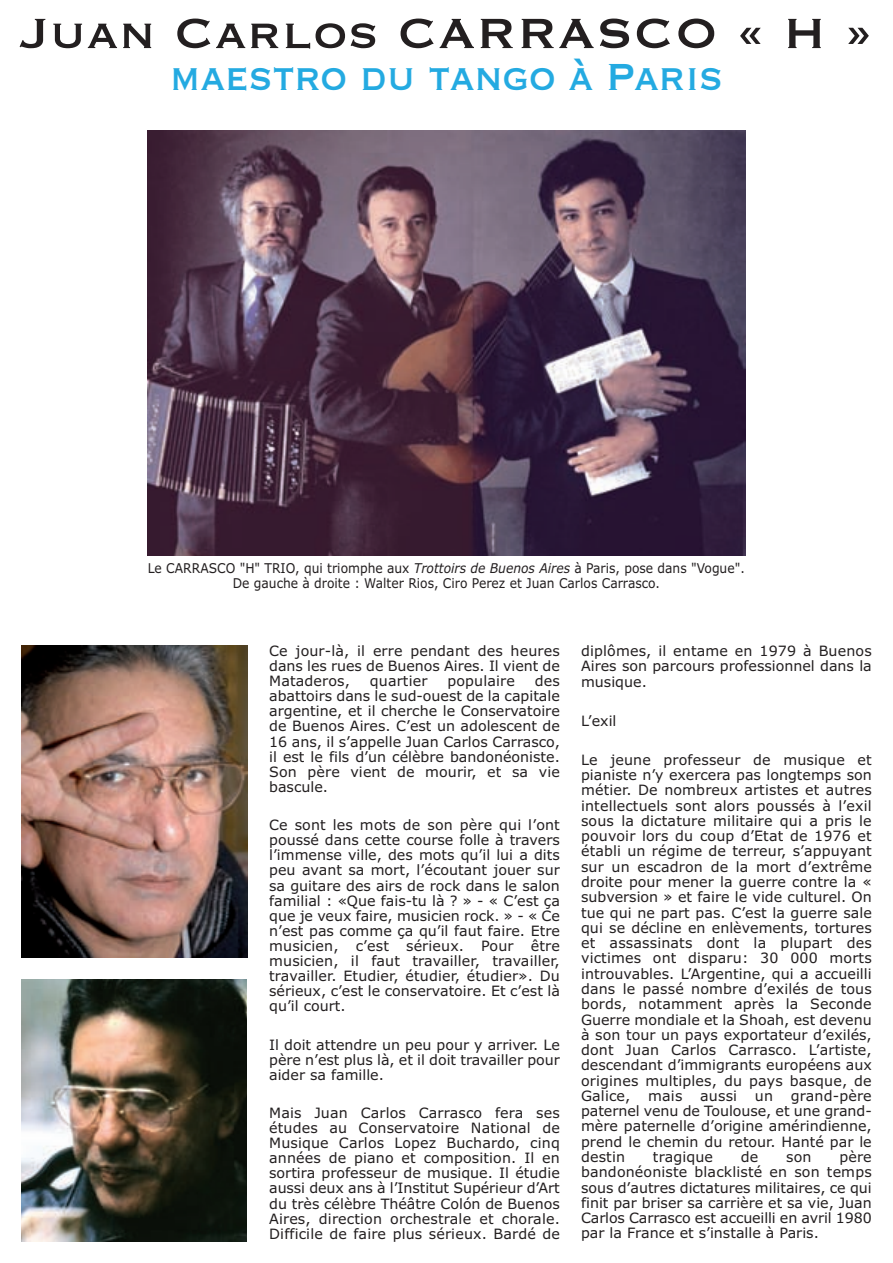
<style>
.page{position:relative;width:893px;height:1263px;background:#fff}
.page>*{position:absolute;margin:0;border:0;box-sizing:border-box;transform-origin:0 0}
.t1{font:55.5px "Copperplate";letter-spacing:.015em;color:#231f20}
.t2{font:49.5px "Copperplate";letter-spacing:-.005em;color:#24aae1;scale:.88 1}
.t3{font:14.25px/15.3px "Verdana";color:#231f20;text-align:justify}
.t4{font:13.5px/15px "Verdana";color:#231f20;text-align:center;scale:.91 1}
.s1{font-style:italic}
</style>
<div class="page">
<img style="left:22px;top:645px;width:226px;height:312px">
<img style="left:21px;top:980px;width:226px;height:262px">
<img style="left:148px;top:130px;width:597px;height:425px">
<h1 class="t1" style="left:21px;top:-4px;width:853px">Juan Carlos CARRASCO « H »</h1>
<h2 class="t2" style="left:169px;top:44px;width:631px">maestro du tango à Paris</h2>
<p class="t4" style="left:148px;top:562px;width:658px">Le CARRASCO "H" TRIO, qui triomphe aux <span class="s1">Trottoirs de Buenos Aires</span> à Paris, pose dans "Vogue".<br>De gauche à droite : Walter Rios, Ciro Perez et Juan Carlos Carrasco.</p>
<p class="t3" style="left:269px;top:645px;width:292px">Ce jour-là, il erre pendant des heures dans les rues de Buenos Aires. Il vient de Mataderos,</p>
<p class="t3" style="left:269px;top:675px;width:292px;text-indent:266px">des abattoirs dans le sud-ouest de la capitale argentine, et il cherche le Conservatoire de Buenos Aires. C’est un adolescent de 16 ans, il s’appelle Juan Carlos Carrasco, il est le fils d’un célèbre bandonéoniste.<br>Son père vient de mourir, et sa vie bascule.</p>
<p class="t3" style="left:269px;top:819px;width:292px">Ce sont les mots de son père qui l’ont poussé dans cette course folle à travers l’immense ville, des mots qu’il lui a dits peu avant sa mort, l’écoutant jouer sur sa guitare des airs de rock dans le salon familial : «Que fais-tu là ? » - « C’est ça que je veux faire, musicien rock. » - « Ce n’est pas comme ça qu’il faut faire. Etre musicien, c’est sérieux. Pour être musicien, il faut travailler, travailler, travailler. Etudier, étudier, étudier». Du sérieux, c’est le conservatoire. Et c’est là qu’il court.</p>
<p class="t3" style="left:269px;top:1038px;width:292px">Il doit attendre un peu pour y arriver. Le père n’est plus là, et il doit travailler pour aider sa famille.</p>
<p class="t3" style="left:269px;top:1107px;width:292px">Mais Juan Carlos Carrasco fera ses études au Conservatoire National de Musique Carlos Lopez Buchardo, cinq années de piano et composition. Il en sortira professeur de musique. Il étudie aussi deux ans à l’Institut Supérieur d’Art du très célèbre Théâtre Colón de Buenos Aires, direction orchestrale et chorale.<br>Difficile de faire plus sérieux. Bardé de</p>
<p class="t3" style="left:370px;top:675px;width:59px">quartier</p>
<p class="t3" style="left:447px;top:675px;width:69px">populaire</p>
<p class="t3" style="left:581px;top:644px;width:292px">diplômes, il entame en 1979 à Buenos Aires son parcours professionnel dans la musique.</p>
<p class="t3" style="left:581px;top:714px;width:37px">L’exil</p>
<p class="t3" style="left:581px;top:753px;width:292px">Le jeune professeur de musique et pianiste n’y exercera pas longtemps son métier. De nombreux artistes et autres intellectuels sont alors poussés à l’exil sous la dictature militaire qui a pris le pouvoir lors du coup d’Etat de 1976 et établi un régime de terreur, s’appuyant sur un escadron de la mort d’extrême droite pour mener la guerre contre la « subversion » et faire le vide culturel. On tue qui ne part pas. C’est la guerre sale qui se décline en enlèvements, tortures et assassinats dont la plupart des victimes ont disparu: 30 000 morts introuvables. L’Argentine, qui a accueilli dans le passé nombre d’exilés de tous bords, notamment après la Seconde Guerre mondiale et la Shoah, est devenu à son tour un pays exportateur d’exilés, dont Juan Carlos Carrasco. L’artiste, descendant d’immigrants européens aux origines multiples, du pays basque, de Galice, mais aussi un grand-père paternel venu de Toulouse, et une grand&shy;mère paternelle d’origine amérindienne, prend le chemin du retour. Hanté par le destin</p>
<p class="t3" style="left:581px;top:1150px;width:292px;text-indent:258px">père bandonéoniste blacklisté en son temps sous d’autres dictatures militaires, ce qui finit par briser sa carrière et sa vie, Juan Carlos Carrasco est accueilli en avril 1980 par la France et s’installe à Paris.</p>
<p class="t3" style="left:653px;top:1150px;width:62px">tragique</p>
<p class="t3" style="left:741px;top:1150px;width:19px">de</p>
<p class="t3" style="left:786px;top:1150px;width:27px">son</p>
</div>
